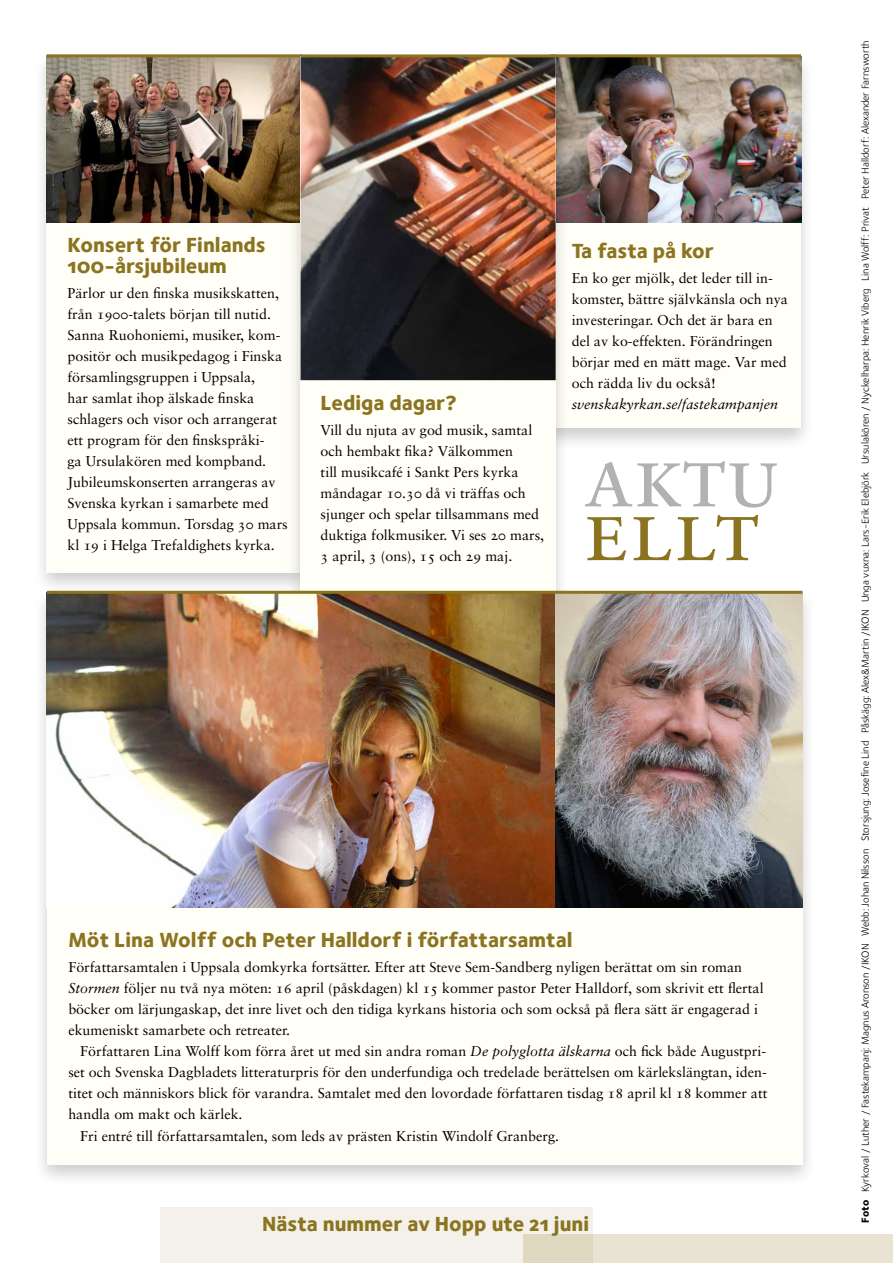
<style>
.page{position:relative;width:893px;height:1263px;background:#fff}
.page>*{position:absolute;margin:0;border:0;box-sizing:border-box;transform-origin:0 0}
.t1{font:88.05px "Sabon Roman SC";color:#b3b2b2}
.t2{font:88.05px "Sabon Roman SC";color:#8b7420}
.t3{font:21px/21px "Foundry Sterling Extra Bold OSF";color:#8b7420}
.t4{font:14.25px/21px "Sabon Roman Os F";color:#000}
.t5{font:14.25px "Sabon Italic Os F";color:#000}
.t6{font:10.5px "Foundry Sterling Book OSF";color:#000}
.s1{font-family:"Sabon Italic Os F"}
.s2{font-family:"Foundry Sterling Extra Bold OSF"}
</style>
<div class="page">
<div style="left:160px;top:1207px;width:432px;height:56px;background:#f3f1e9"></div>
<div style="left:523px;top:1234px;width:370px;height:29px;background:linear-gradient(to right,#e2dcc7,#ebe6d8)"></div>
<div style="left:536px;top:50px;width:279px;height:401px;background:#000;opacity:.2"></div>
<div style="left:550px;top:56px;width:251px;height:372px;background:#fffef7"></div>
<img style="left:570px;top:57px;width:231px;height:166px">
<hr style="left:550px;top:54px;width:251px;height:3px;background:#8b7420">
<div style="left:32px;top:50px;width:284px;height:545px;background:#000;opacity:.2"></div>
<div style="left:47px;top:56px;width:255px;height:517px;background:#fffef7"></div>
<img style="left:47px;top:57px;width:239px;height:165px">
<hr style="left:47px;top:54px;width:255px;height:3px;background:#8b7420">
<div style="left:286px;top:50px;width:284px;height:568px;background:#000;opacity:.2"></div>
<div style="left:301px;top:56px;width:255px;height:540px;background:#fffef7"></div>
<img style="left:301px;top:57px;width:255px;height:323px">
<hr style="left:301px;top:54px;width:255px;height:3px;background:#8b7420">
<div style="left:32px;top:586px;width:785px;height:601px;background:#000;opacity:.2"></div>
<div style="left:47px;top:592px;width:755px;height:572px;background:#fffef7"></div>
<img style="left:47px;top:594px;width:509px;height:314px">
<img style="left:556px;top:594px;width:246px;height:314px">
<hr style="left:47px;top:591px;width:755px;height:3px;background:#8b7420">
<h2 class="t3" style="left:68px;top:234px;width:200px">Konsert för Finlands<br>100-årsjubileum</h2>
<p class="t4" style="left:68px;top:283px;width:222px">Pärlor ur den finska musikskatten, från 1900-talets början till nutid.<br>Sanna Ruohoniemi, musiker, kom&shy;positör och musikpedagog i Finska församlingsgruppen i Uppsala,<br>har samlat ihop älskade finska schlagers och visor och arrangerat ett program för den finskspråki-<br>ga Ursulakören med kompband.<br>Jubileumskonserten arrangeras av Svenska kyrkan i samarbete med Uppsala kommun. Torsdag 30 mars kl 19 i Helga Trefaldighets kyrka.</p>
<h2 class="t3" style="left:321px;top:391px;width:138px">Lediga dagar?</h2>
<p class="t4" style="left:321px;top:419px;width:225px">Vill du njuta av god musik, samtal och hembakt fika? Välkommen<br>till musikcafé i Sankt Pers kyrka måndagar 10.30 då vi träffas och sjunger och spelar tillsammans med duktiga folkmusiker. Vi ses 20 mars,<br>3 april, 3 (ons), 15 och 29 maj.</p>
<h2 class="t3" style="left:572px;top:239px;width:144px">Ta fasta på kor</h2>
<p class="t4" style="left:572px;top:267px;width:218px">En ko ger mjölk, det leder till in&shy;komster, bättre självkänsla och nya investeringar. Och det är bara en del av ko-effekten. Förändringen börjar med en mätt mage. Var med och rädda liv du också!</p>
<p class="t5" style="left:572px;top:396px;width:208px">svenskakyrkan.se/fastekampanjen</p>
<h1 class="t1" style="left:584px;top:424px;width:197px">aktu</h1>
<h1 class="t2" style="left:584px;top:477px;width:177px">ellt</h1>
<h2 class="t3" style="left:68px;top:929px;width:506px">Möt Lina Wolff och Peter Halldorf i författarsamtal</h2>
<p class="t4" style="left:68px;top:957px;width:697px">Författarsamtalen i Uppsala domkyrka fortsätter. Efter att Steve Sem-Sandberg nyligen berättat om sin roman <span class="s1">Stormen</span> följer nu två nya möten: 16 april (påskdagen) kl 15 kommer pastor Peter Halldorf, som skrivit ett flertal böcker om lärjungaskap, det inre livet och den tidiga kyrkans historia och som också på flera sätt är engagerad i ekumeniskt samarbete och retreater.</p>
<p class="t4" style="left:80px;top:1041px;width:687px">Författaren Lina Wolff kom förra året ut med sin andra roman <span class="s1">De polyglotta älskarna</span> och fick både Augustpri-</p>
<p class="t4" style="left:68px;top:1062px;width:700px">set och Svenska Dagbladets litteraturpris för den underfundiga och tredelade berättelsen om kärlekslängtan, iden-</p>
<p class="t4" style="left:68px;top:1083px;width:701px">titet och människors blick för varandra. Samtalet med den lovordade författaren tisdag 18 april kl 18 kommer att</p>
<p class="t4" style="left:68px;top:1104px;width:176px">handla om makt och kärlek.</p>
<p class="t4" style="left:80px;top:1125px;width:480px">Fri entré till författarsamtalen, som leds av prästen Kristin Windolf Granberg.</p>
<h2 class="t3" style="left:262px;top:1213px;width:328px">Nästa nummer av Hopp ute 21 juni</h2>
<p class="t6" style="left:859px;top:1223px;width:1184px;rotate:-90deg"><span class="s2">Foto</span> Kyrkoval / Luther / Fastekampanj: Magnus Aronson /IKON Webb: Johan Nilsson Storsjung: Josefine Lind Påskägg: Alex&amp;Martin /IKON Unga vuxna: Lars-Erik Elebjörk Ursulakören / Nyckelharpa: Henrik Viberg Lina Wolff: Privat Peter Halldorf: Alexander Farnsworth</p>
</div>
